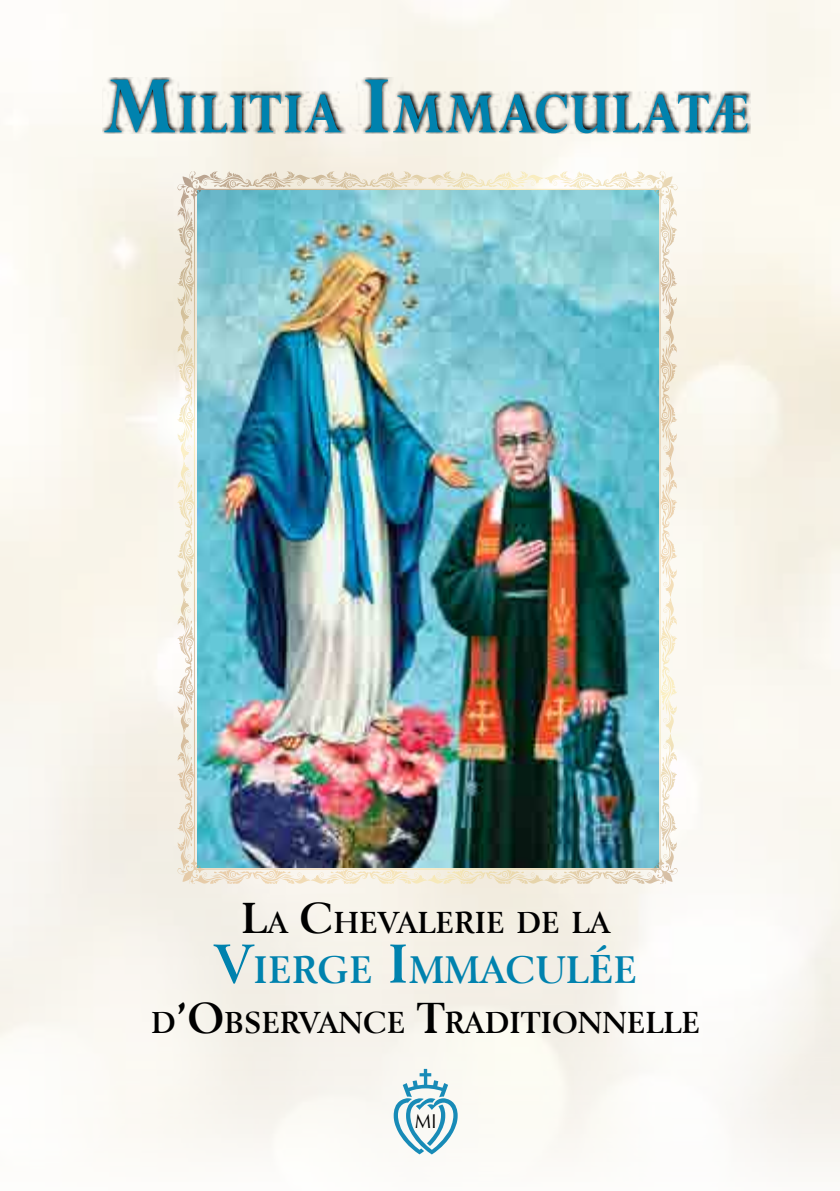
<style>
.page{position:relative;width:840px;height:1191px;background:#fff}
.page>*{position:absolute;margin:0;border:0;box-sizing:border-box;transform-origin:0 0}
.t1{font:700 63px "Perpetua";letter-spacing:.01em;color:#0082ae;scale:.9 1}
.t2{font:700 38px "Revival 565 EU";color:#0082ae}
.t3{font:700 30px "Revival 565 EU";color:#000}
.t4{font:20px "Zapf Humanist 601 BT";color:#000;scale:.91 1}
.s1{font-size:90px}
.s2{font-size:42.8px}
.s3{font-size:54.2px}
.s4{font-size:39.8px}
</style>
<div class="page">
<img style="left:0;top:0;width:839px;height:1167px">
<svg style="left:102px;top:78px;width:648px;height:56px"></svg>
<svg style="left:393px;top:1068px;width:64px;height:86px"></svg>
<img style="left:177px;top:171px;width:499px;height:712px">
<h1 class="t1" style="left:103px;top:75px;width:718px"><span class="s1">M</span>ILITIA <span class="s1">I</span>MMACULATÆ</h1>
<p class="t3" style="left:241px;top:903px;width:370px"><span class="s2">L</span>A <span class="s2">C</span>HEVALERIE DE LA</p>
<p class="t2" style="left:214px;top:946px;width:423px"><span class="s3">V</span>IERGE <span class="s3">I</span>MMACUL<span class="s4">É</span>E</p>
<p class="t3" style="left:151px;top:1004px;width:550px">D<span class="s2">’O</span>BSERVANCE <span class="s2">T</span>RADITIONNELLE</p>
<p class="t4" style="left:415px;top:1108px;width:25px">MI</p>
</div>
